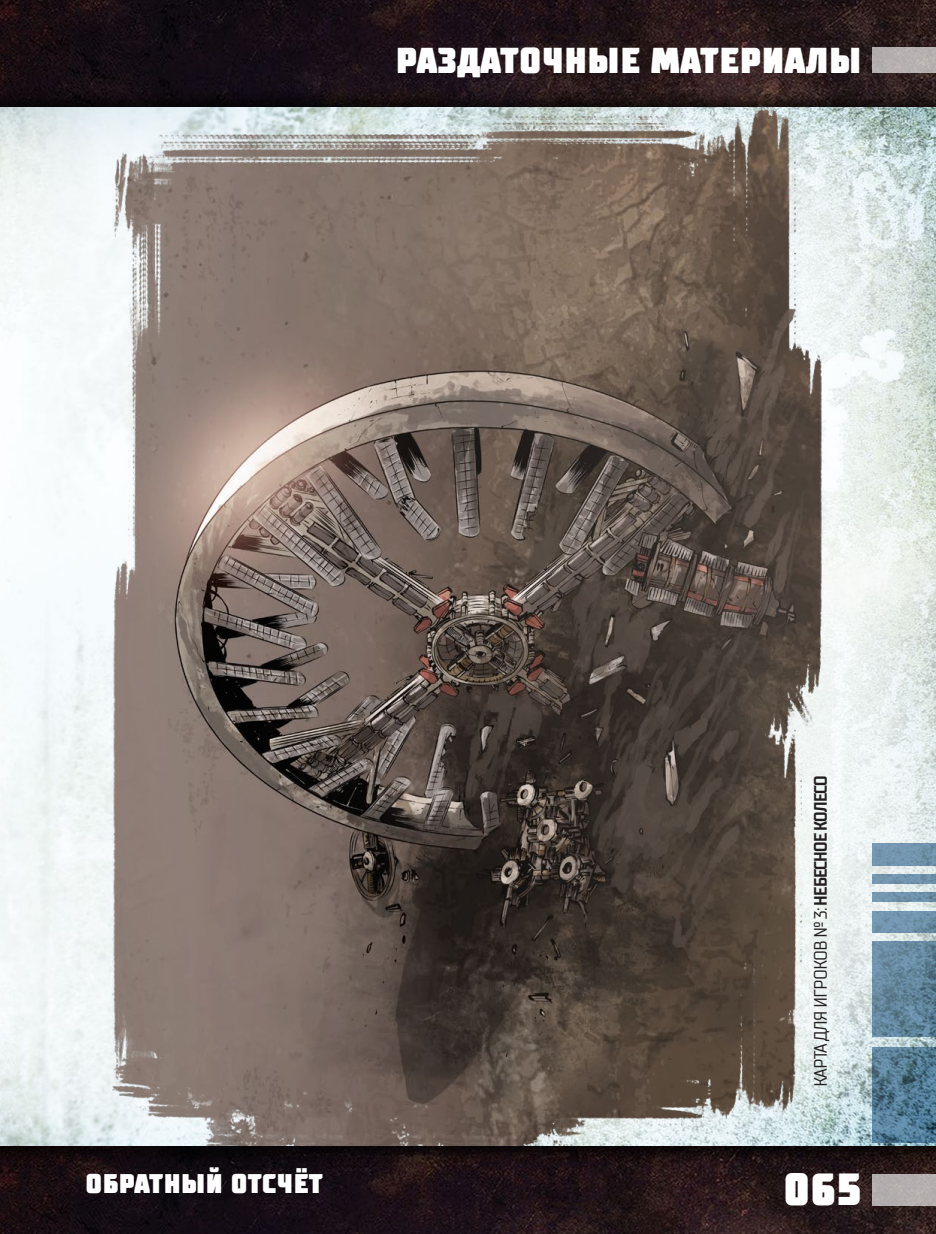
<style>
.page{position:relative;width:936px;height:1234px;background:#fff}
.page>*{position:absolute;margin:0;border:0;box-sizing:border-box;transform-origin:0 0}
.t1{font:900 45px "TT Supermolot Condensed";color:#fff}
.t2{font:900 36px "TT Supermolot Condensed";letter-spacing:.015em;color:#fff}
.t3{font:900 27px "TT Supermolot Condensed";letter-spacing:.015em;color:#fff}
.t4{font:18px "TT Supermolot Condensed";letter-spacing:-.04em;color:#231f20}
.s1{font-weight:700}
</style>
<div class="page">
<img style="left:0;top:109px;width:935px;height:1028px">
<img style="left:112px;top:109px;width:711px;height:1028px">
<div style="left:0;top:0;width:935px;height:109px;background:#231f20;opacity:.75"></div>
<div style="left:0;top:0;width:13px;height:109px;background:#231f20;opacity:.75"></div>
<div style="left:0;top:1137px;width:935px;height:96px;background:#231f20;opacity:.75"></div>
<div style="left:0;top:1137px;width:13px;height:96px;background:#231f20;opacity:.75"></div>
<svg style="left:872px;top:843px;width:63px;height:22px"></svg>
<svg style="left:872px;top:874px;width:63px;height:10px"></svg>
<svg style="left:872px;top:891px;width:63px;height:10px"></svg>
<svg style="left:872px;top:911px;width:63px;height:21px"></svg>
<svg style="left:872px;top:940px;width:63px;height:96px;background:#64869c"></svg>
<svg style="left:872px;top:1047px;width:63px;height:95px;background:#527991"></svg>
<div style="left:872px;top:1173px;width:63px;height:32px;background:#b3aeae"></div>
<div style="left:872px;top:47px;width:63px;height:26px;background:#b5afaf"></div>
<h2 class="t2" style="left:396px;top:38px;width:109px">Раздаточны</h2>
<h2 class="t2" style="left:620px;top:38px;width:54px">е мат</h2>
<h2 class="t2" style="left:719px;top:38px;width:139px">ериалы</h2>
<p class="t4" style="left:810px;top:1086px;width:313px;rotate:-90deg">КАРТА ДЛЯ ИГРОКОВ № 3: <span class="s1">НЕБЕСНОЕ КОЛЕСО</span></p>
<h3 class="t3" style="left:86px;top:1167px;width:239px">ОБРАТНЫЙ ОТСЧЁТ</h3>
<h1 class="t1" style="left:783px;top:1162px;width:79px">065</h1>
</div>
